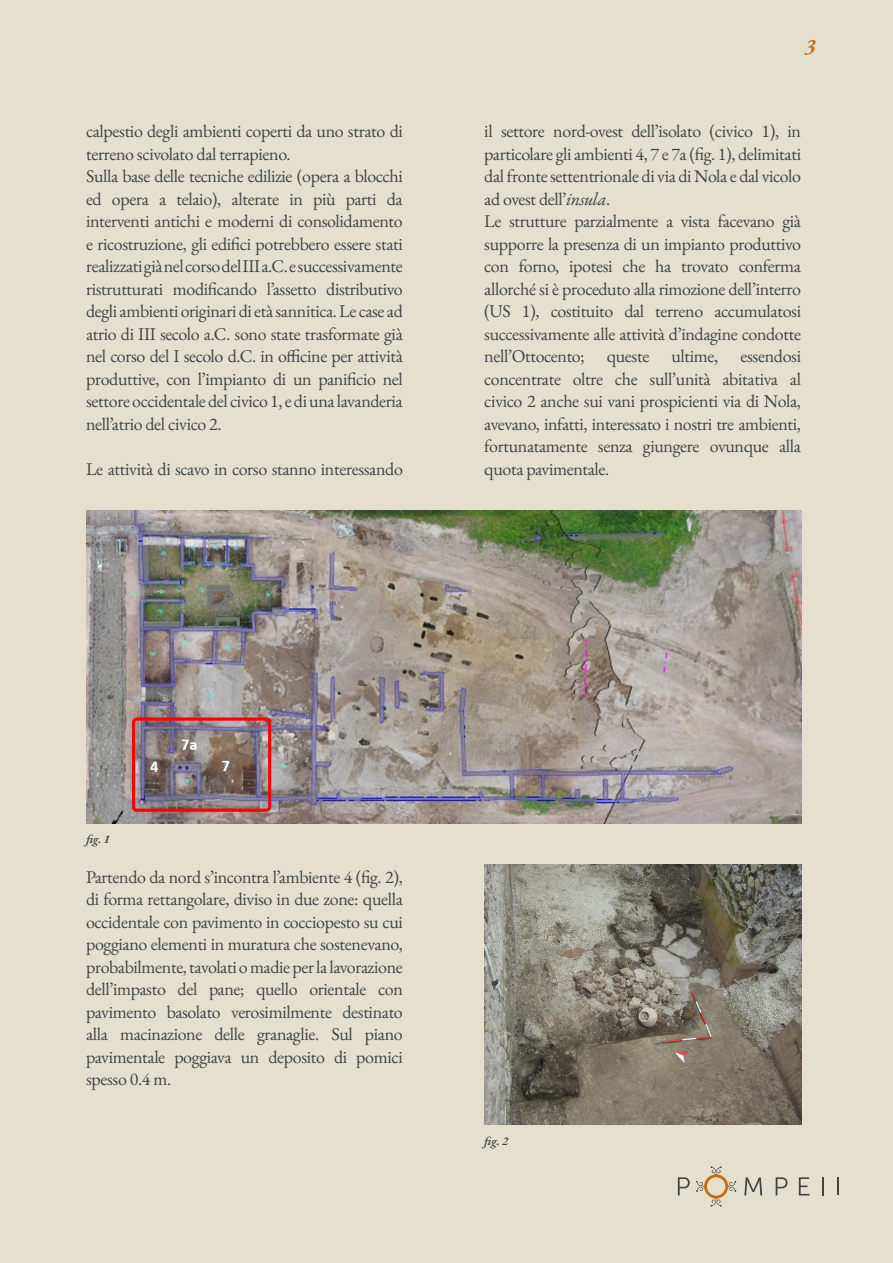
<style>
.page{position:relative;width:893px;height:1263px;background:#e5e0ce}
.page>*{position:absolute;margin:0;border:0;box-sizing:border-box;transform-origin:0 0}
.t1{font:italic 600 22.5px "EB Garamond";color:#c76a14}
.t2{font:18px/22.5px "EB Garamond";letter-spacing:-.02em;color:#3d4543;text-align:justify}
.t3{font:italic 600 12px "EB Garamond";color:#3d4543}
.s1{font-style:italic}
</style>
<div class="page">
<svg style="left:678px;top:1177px;width:12px;height:18px"></svg>
<svg style="left:837px;top:1177px;width:2px;height:18px"></svg>
<svg style="left:822px;top:1177px;width:2px;height:18px"></svg>
<svg style="left:744px;top:1177px;width:18px;height:18px"></svg>
<svg style="left:799px;top:1177px;width:10px;height:18px"></svg>
<svg style="left:776px;top:1177px;width:11px;height:18px"></svg>
<svg style="left:696px;top:1166px;width:40px;height:40px"></svg>
<img style="left:86px;top:510px;width:715px;height:313px">
<img style="left:484px;top:865px;width:317px;height:259px">
<p class="t2" style="left:86px;top:120px;width:318px">calpestio degli ambienti coperti da uno strato di terreno scivolato dal terrapieno.</p>
<p class="t2" style="left:86px;top:165px;width:318px">Sulla base delle tecniche edilizie (opera a blocchi ed opera a telaio), alterate in più parti da interventi antichi e moderni di consolidamento e ricostruzione, gli edifici potrebbero essere stati realizzati già nel corso del III a.C. e successivamente ristrutturati modificando l’assetto distributivo degli ambienti originari di età sannitica. Le case ad atrio di III secolo a.C. sono state trasformate già nel corso del I secolo d.C. in officine per attività produttive, con l’impianto di un panificio nel settore occidentale del civico 1, e di una lavanderia nell’atrio del civico 2.</p>
<p class="t2" style="left:86px;top:457px;width:318px">Le attività di scavo in corso stanno interessando</p>
<p class="t1" style="left:805px;top:32px;width:13px">3</p>
<p class="t2" style="left:484px;top:120px;width:318px">il settore nord-ovest dell’isolato (civico 1), in particolare gli ambienti 4, 7 e 7a (fig. 1), delimitati dal fronte settentrionale di via di Nola e dal vicolo ad ovest dell’<span class="s1">insula</span>.</p>
<p class="t2" style="left:484px;top:210px;width:318px">Le strutture parzialmente a vista facevano già supporre la presenza di un impianto produttivo con forno, ipotesi che ha trovato conferma allorché si è proceduto alla rimozione dell’interro (US 1), costituito dal terreno accumulatosi successivamente alle attività d’indagine condotte nell’Ottocento; queste ultime, essendosi concentrate oltre che sull’unità abitativa al civico 2 anche sui vani prospicienti via di Nola, avevano, infatti, interessato i nostri tre ambienti, fortunatamente senza giungere ovunque alla quota pavimentale.</p>
<p class="t3" style="left:86px;top:832px;width:25px">fig. 1</p>
<p class="t2" style="left:86px;top:865px;width:318px">Partendo da nord s’incontra l’ambiente 4 (fig. 2), di forma rettangolare, diviso in due zone: quella occidentale con pavimento in cocciopesto su cui poggiano elementi in muratura che sostenevano, probabilmente, tavolati o madie per la lavorazione dell’impasto del pane; quello orientale con pavimento basolato verosimilmente destinato alla macinazione delle granaglie. Sul piano pavimentale poggiava un deposito di pomici spesso 0.4 m.</p>
<p class="t3" style="left:484px;top:1133px;width:25px">fig. 2</p>
</div>
